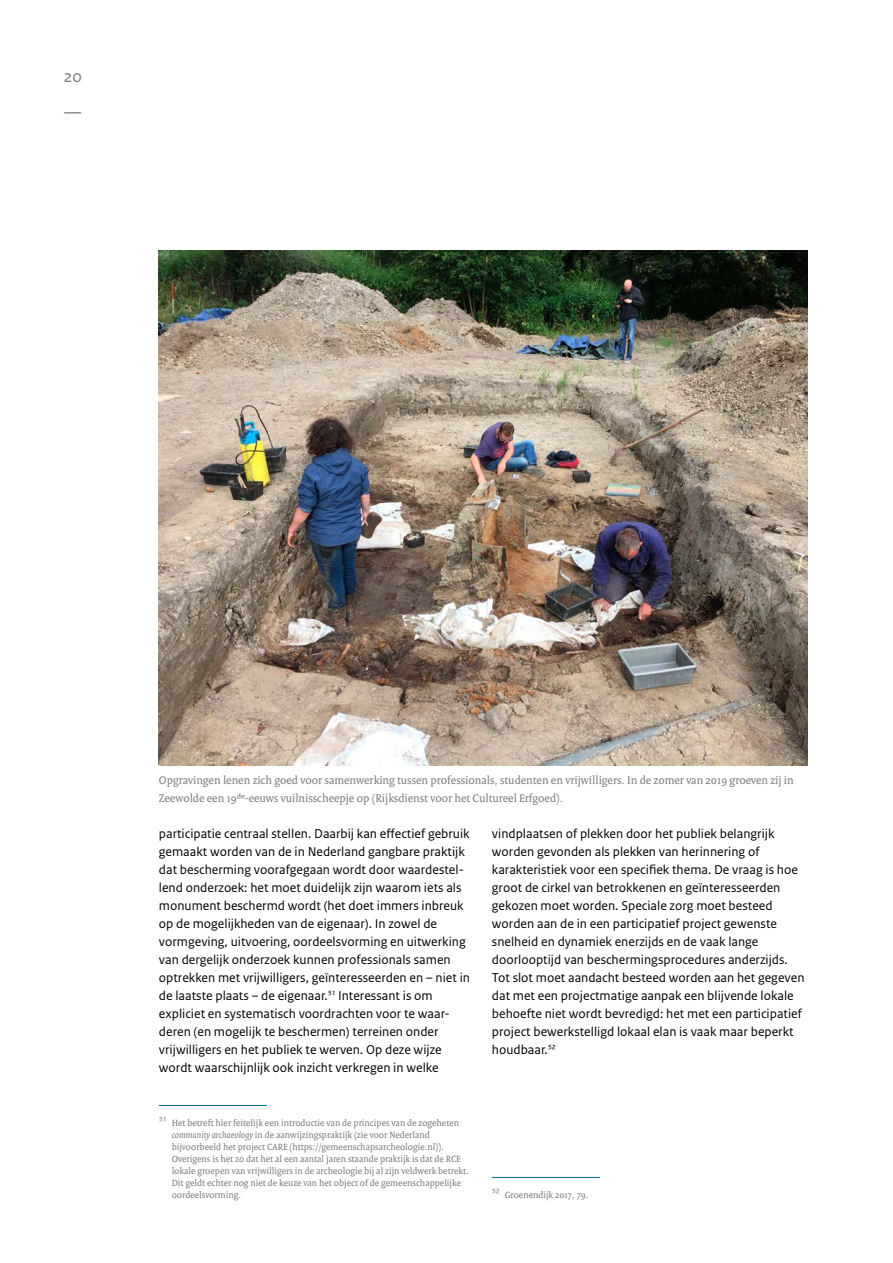
<style>
.page{position:relative;width:893px;height:1263px;background:#fff}
.page>*{position:absolute;margin:0;border:0;box-sizing:border-box;transform-origin:0 0}
.t1{font:18px/36px "Rijksoverheid Sans Text";color:#7b7d7c}
._05_BROODTEKST{font:13.5px/18px "Rijksoverheid Sans Text";color:#000}
._10_BIJSCHRIFT{font:12px/18px "Rijksoverheid Serif";color:#7b7d7c}
._09_VOETNOOT{font:9.75px/12px "Rijksoverheid Serif";color:#7b7d7c}
.s1{font-style:italic;font-size:10.5px}
.s2{font-style:italic}
</style>
<div class="page">
<hr style="left:159px;top:1105px;width:108px;height:1px;background:#006797">
<hr style="left:492px;top:1177px;width:108px;height:1px;background:#006797">
<img style="left:159px;top:251px;width:649px;height:515px">
<h1 class="t1" style="left:64px;top:58px;width:20px">20 —</h1>
<p class="_10_BIJSCHRIFT" style="left:159px;top:771px;width:636px">Opgravingen lenen zich goed voor samenwerking tussen professionals, studenten en vrijwilligers. In de zomer van 2019 groeven zij in<br>Zeewolde een 19de-eeuws vuilnisscheepje op (Rijksdienst voor het Cultureel Erfgoed).</p>
<p class="_05_BROODTEKST" style="left:159px;top:825px;width:313px">participatie centraal stellen. Daarbij kan effectief gebruik gemaakt worden van de in Nederland gangbare praktijk dat bescherming voorafgegaan wordt door waardestel&shy;lend onderzoek: het moet duidelijk zijn waarom iets als monument beschermd wordt (het doet immers inbreuk op de mogelijkheden van de eigenaar). In zowel de vormgeving, uitvoering, oordeelsvorming en uitwerking van dergelijk onderzoek kunnen professionals samen optrekken met vrijwilligers, geïnteresseerden en – niet in de laatste plaats – de eigenaar.<span class="s1">51</span> Interessant is om expliciet en systematisch voordrachten voor te waar&shy;deren (en mogelijk te beschermen) terreinen onder vrijwilligers en het publiek te werven. Op deze wijze wordt waarschijnlijk ook inzicht verkregen in welke</p>
<p class="_09_VOETNOOT" style="left:172px;top:1117px;width:299px;text-indent:-13px"><sup>51</sup> Het betreft hier feitelijk een introductie van de principes van de zogeheten <span class="s2">community archaeology</span> in de aanwijzingspraktijk (zie voor Nederland bijvoorbeeld het project CARE (https://gemeenschapsarcheologie.nl)).<br>Overigens is het zo dat het al een aantal jaren staande praktijk is dat de RCE lokale groepen van vrijwilligers in de archeologie bij al zijn veldwerk betrekt.<br>Dit geldt echter nog niet de keuze van het object of de gemeenschappelijke oordeelsvorming.</p>
<p class="_05_BROODTEKST" style="left:492px;top:825px;width:314px">vindplaatsen of plekken door het publiek belangrijk worden gevonden als plekken van herinnering of karakteristiek voor een specifiek thema. De vraag is hoe groot de cirkel van betrokkenen en geïnteresseerden gekozen moet worden. Speciale zorg moet besteed worden aan de in een participatief project gewenste snelheid en dynamiek enerzijds en de vaak lange doorlooptijd van beschermingsprocedures anderzijds.<br>Tot slot moet aandacht besteed worden aan het gegeven dat met een projectmatige aanpak een blijvende lokale behoefte niet wordt bevredigd: het met een participatief project bewerkstelligd lokaal elan is vaak maar beperkt houdbaar.<span class="s1">52</span></p>
<p class="_09_VOETNOOT" style="left:492px;top:1189px;width:98px"><sup>52</sup> Groenendijk 2017, 79.</p>
</div>
